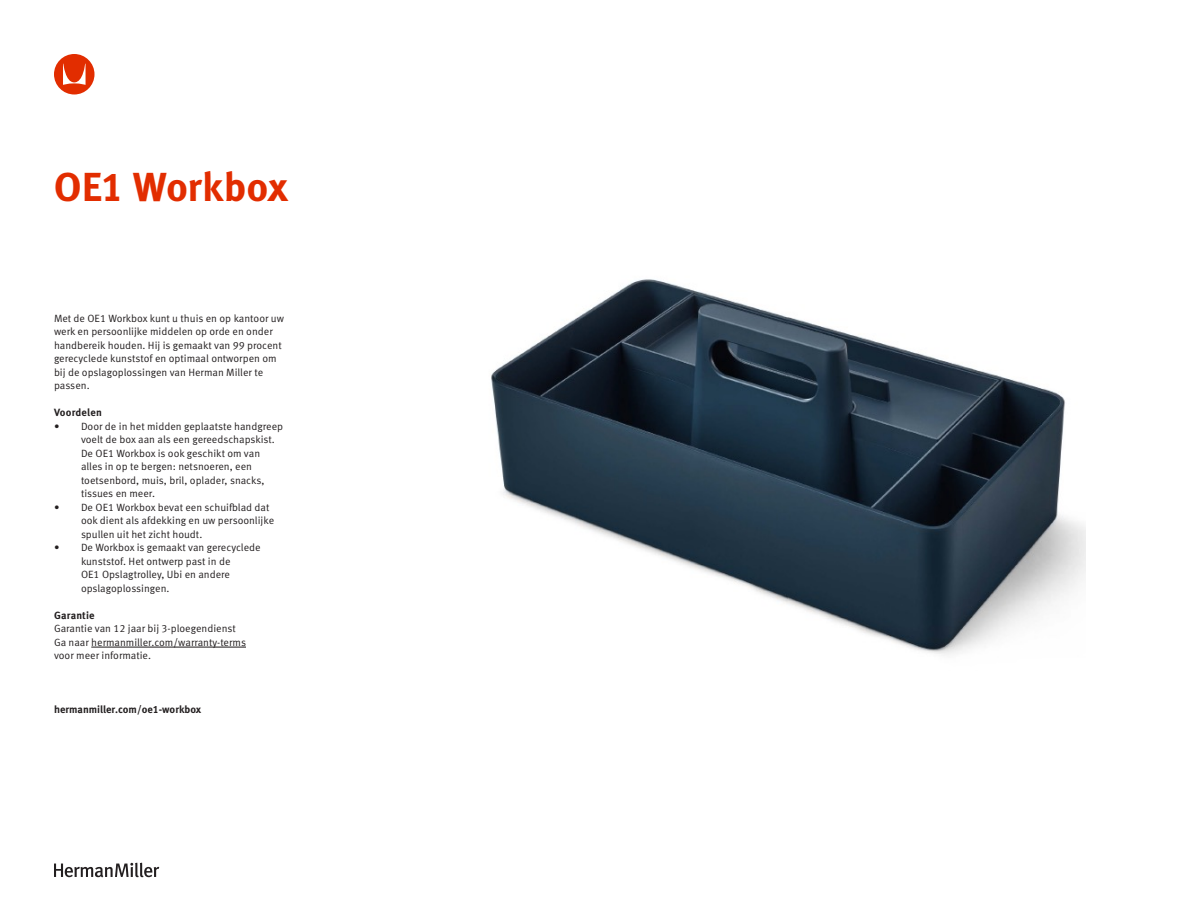
<style>
.page{position:relative;width:1188px;height:918px;background:#fff}
.page>*{position:absolute;margin:0;border:0;box-sizing:border-box;transform-origin:0 0}
.t1{font:700 40.5px "Meta OT";letter-spacing:-.01em;color:#e22d00}
.Body_Copy{font:10.5px/13.5px "Meta OT Norm";color:#231f20}
.Body_Copy-2{font:700 10.5px "Meta OT";color:#231f20}
</style>
<div class="page">
<svg style="left:54px;top:54px;width:41px;height:40px"></svg>
<svg style="left:54px;top:863px;width:105px;height:14px"></svg>
<hr style="left:91px;top:647px;width:155px;height:1px;background:#231f20">
<img style="left:491px;top:279px;width:594px;height:376px">
<p class="t1" style="left:54px;top:162px;width:236px">OE1 Workbox</p>
<p class="Body_Copy" style="left:54px;top:312px;width:232px">Met de OE1 Workbox kunt u thuis en op kantoor uw werk en persoonlijke middelen op orde en onder handbereik houden. Hij is gemaakt van 99 procent gerecyclede kunststof en optimaal ontworpen om bij de opslagoplossingen van Herman Miller te passen.</p>
<p class="Body_Copy-2" style="left:54px;top:406px;width:49px">Voordelen</p>
<p class="Body_Copy" style="left:81px;top:420px;width:204px;text-indent:-27px">• Door de in het midden geplaatste handgreep voelt de box aan als een gereedschapskist.<br>De OE1 Workbox is ook geschikt om van alles in op te bergen: netsnoeren, een toetsenbord, muis, bril, oplader, snacks, tissues en meer.</p>
<p class="Body_Copy" style="left:81px;top:501px;width:195px;text-indent:-27px">• De OE1 Workbox bevat een schuifblad dat ook dient als afdekking en uw persoonlijke spullen uit het zicht houdt.</p>
<p class="Body_Copy" style="left:81px;top:541px;width:181px;text-indent:-27px">• De Workbox is gemaakt van gerecyclede kunststof. Het ontwerp past in de<br>OE1 Opslagtrolley, Ubi en andere opslagoplossingen.</p>
<p class="Body_Copy-2" style="left:54px;top:609px;width:42px">Garantie</p>
<p class="Body_Copy" style="left:54px;top:622px;width:194px">Garantie van 12 jaar bij 3-ploegendienst<br>Ga naar hermanmiller.com/warranty-terms voor meer informatie.</p>
<p class="Body_Copy-2" style="left:54px;top:703px;width:149px">hermanmiller.com/oe1-workbox</p>
</div>
